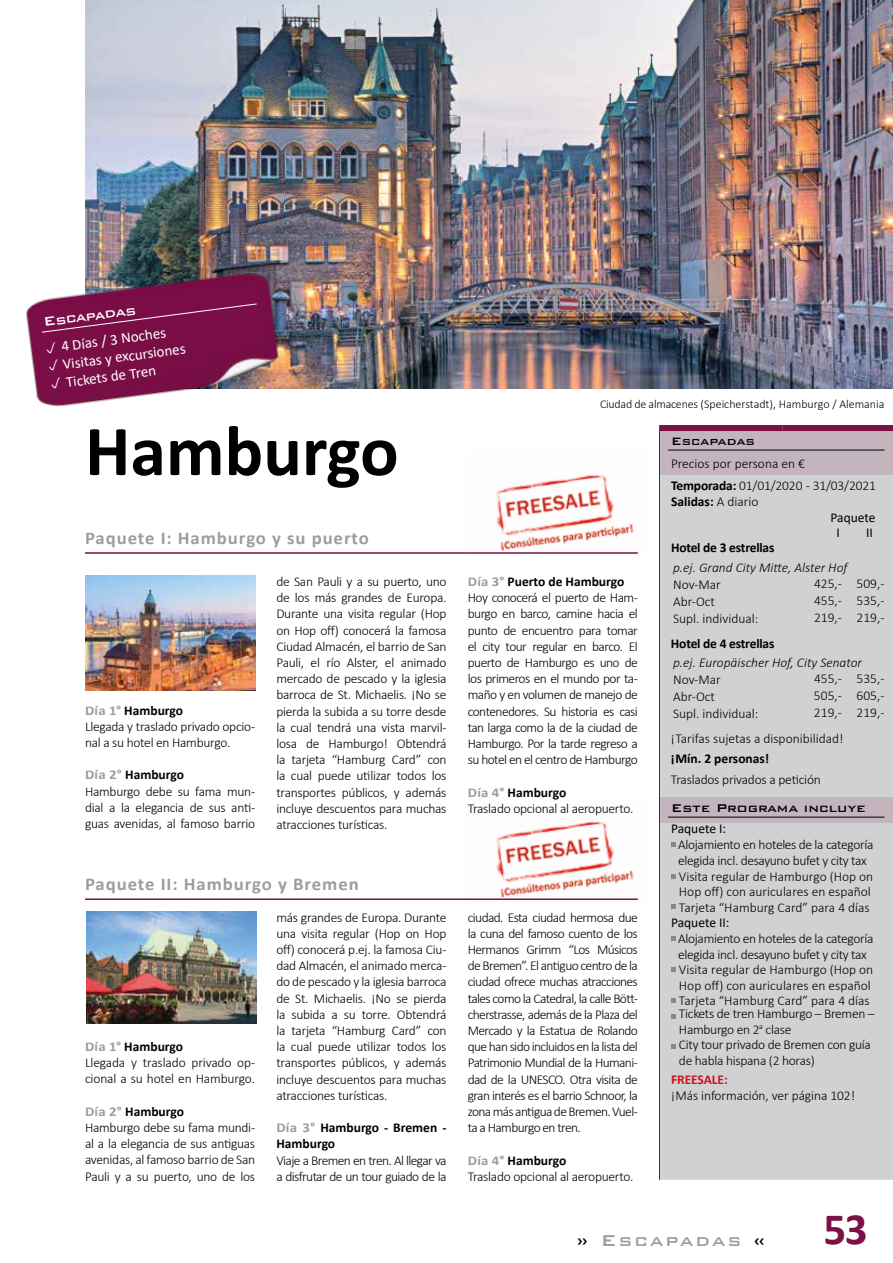
<style>
.page{position:relative;width:893px;height:1263px;background:#fff}
.page>*{position:absolute;margin:0;border:0;box-sizing:border-box;transform-origin:0 0}
.t1{font:700 72px "Calibri";color:#000}
.t2{font:700 45px "Calibri";color:#7a1248}
.t3{font:500 21px "Bank Gothic BT";letter-spacing:.1em;color:#9d9d9c}
.t4{font:700 18px "Calibri";letter-spacing:.05em;color:#9d9d9c;scale:1.04 1}
.t5{font:500 16.5px "Bank Gothic BT";color:#fff}
.t6{font:15px/18px "Calibri";color:#fff}
.t7{font:500 15px "Bank Gothic BT";color:#000}
.t8{font:500 14.25px "Bank Gothic BT";color:#000}
.t9{font:300 13.5px/16.2px "Calibri";letter-spacing:-.02em;color:#000}
.t10{font:300 13.5px/16.2px "Calibri";letter-spacing:-.04em;color:#000}
.t11{font:700 13.5px/16.2px "Calibri";letter-spacing:-.01em;color:#000}
.t12{font:300 13.5px/26.1px "Calibri";color:#000}
.t13{font:italic 300 13.5px "Calibri";color:#000}
.t14{font:300 13.5px/16.2px "Calibri";letter-spacing:-.045em;color:#000}
.t15{font:13.5px/15.3px "Calibri";letter-spacing:-.005em;color:#000}
.t16{font:700 13.5px "Calibri";letter-spacing:-.005em;color:#cc1420}
.t17{font:300 12px "Calibri";color:#000}
.s1{font-weight:700;color:#9d9d9c}
.s2{font-weight:700}
.s3{color:#9d9d9c}
.s4{font-weight:300}
.s5{color:#000}
</style>
<div class="page">
<img style="left:495px;top:821px;width:139px;height:77px">
<img style="left:495px;top:474px;width:139px;height:78px">
<div style="left:660px;top:431px;width:233px;height:749px;background:#d0d1d2"></div>
<div style="left:659px;top:425px;width:124px;height:6px;background:#7a1248"></div>
<div style="left:783px;top:425px;width:110px;height:6px;background:#7a1248"></div>
<hr style="left:659px;top:431px;width:1px;height:447px;background:#7a1248">
<hr style="left:659px;top:878px;width:1px;height:302px;background:#7a1248">
<img style="left:85px;top:0;width:808px;height:389px">
<hr style="left:85px;top:552px;width:553px;height:2px;background:#7a1248">
<hr style="left:85px;top:898px;width:553px;height:2px;background:#7a1248">
<div style="left:660px;top:797px;width:233px;height:26px;background:#c3b4bd"></div>
<div style="left:659px;top:432px;width:234px;height:43px;background:#c3b4bd"></div>
<hr style="left:668px;top:450px;width:216px;height:1px;background:#000">
<hr style="left:668px;top:817px;width:216px;height:1px;background:#000">
<svg style="left:671px;top:842px;width:5px;height:5px"></svg>
<svg style="left:671px;top:873px;width:5px;height:5px"></svg>
<svg style="left:671px;top:904px;width:5px;height:5px"></svg>
<svg style="left:671px;top:936px;width:5px;height:5px"></svg>
<svg style="left:671px;top:967px;width:5px;height:5px"></svg>
<svg style="left:671px;top:998px;width:5px;height:5px"></svg>
<svg style="left:671px;top:1013px;width:5px;height:5px"></svg>
<svg style="left:671px;top:1044px;width:5px;height:5px"></svg>
<img style="left:25px;top:260px;width:263px;height:147px">
<div style="left:41px;top:303px;width:217px;height:30px;background:#7a0d46"></div>
<img style="left:85px;top:576px;width:170px;height:114px">
<img style="left:86px;top:911px;width:170px;height:112px">
<svg style="left:46px;top:342px;width:11px;height:11px"></svg>
<svg style="left:49px;top:359px;width:10px;height:12px"></svg>
<svg style="left:51px;top:377px;width:10px;height:12px"></svg>
<p class="t5" style="left:42px;top:313px;width:95px;rotate:-8deg">Escapadas</p>
<p class="t6" style="left:59px;top:338px;width:125px;rotate:-8deg">4 Días / 3 Noches<br>Visitas y excursiones<br>Tickets de Tren</p>
<p class="t17" style="left:600px;top:396px;width:286px">Ciudad de almacenes (Speicherstadt), Hamburgo / Alemania</p>
<h1 class="t1" style="left:85px;top:400px;width:315px">Hamburgo</h1>
<h3 class="t4" style="left:85px;top:525px;width:274px">Paquete I: Hamburgo y su puerto</h3>
<p class="t9" style="left:85px;top:702px;width:172px"><span class="s1">Día 1°</span> <span class="s2">Hamburgo<br></span>Llegada y traslado privado opcio&shy;nal a su hotel en Hamburgo.</p>
<p class="t9" style="left:85px;top:767px;width:172px"><span class="s1">Día 2°</span> <span class="s2">Hamburgo<br></span>Hamburgo debe su fama mun&shy;dial a la elegancia de sus anti&shy;guas avenidas, al famoso barrio</p>
<p class="t9" style="left:276px;top:573px;width:172px">de San Pauli y a su puerto, uno de los más grandes de Europa.<br>Durante una visita regular (Hop on Hop off) conocerá la famosa<br>Ciudad Almacén, el barrio de San<br>Pauli, el río Alster, el animado mercado de pescado y la iglesia barroca de St. Michaelis. ¡No se pierda la subida a su torre desde la cual tendrá una vista marvil&shy;losa de Hamburgo! Obtendrá la tarjeta “Hamburg Card” con la cual puede utilizar todos los transportes públicos, y además incluye descuentos para muchas atracciones turísticas.</p>
<p class="t10" style="left:468px;top:573px;width:172px"><span class="s1">Día 3°</span> <span class="s2">Puerto de Hamburgo<br></span>Hoy conocerá el puerto de Ham&shy;burgo en barco, camine hacia el punto de encuentro para tomar el city tour regular en barco. El puerto de Hamburgo es uno de los primeros en el mundo por ta&shy;maño y en volumen de manejo de contenedores. Su historia es casi tan larga como la de la ciudad de<br>Hamburgo. Por la tarde regreso a su hotel en el centro de Hamburgo</p>
<p class="t9" style="left:468px;top:784px;width:165px"><span class="s1">Día 4°</span> <span class="s2">Hamburgo<br></span>Traslado opcional al aeropuerto.</p>
<h3 class="t4" style="left:85px;top:871px;width:265px">Paquete II: Hamburgo y Bremen</h3>
<p class="t9" style="left:85px;top:1038px;width:172px"><span class="s1">Día 1°</span> <span class="s2">Hamburgo<br></span>Llegada y traslado privado op&shy;cional a su hotel en Hamburgo.</p>
<p class="t9" style="left:85px;top:1103px;width:172px"><span class="s1">Día 2°</span> <span class="s2">Hamburgo<br></span>Hamburgo debe su fama mundi&shy;al a la elegancia de sus antiguas avenidas, al famoso barrio de San<br>Pauli y a su puerto, uno de los</p>
<p class="t9" style="left:276px;top:909px;width:172px;text-align:justify">más grandes de Europa. Durante una visita regular (Hop on Hop off) conocerá p.ej. la famosa Ciu&shy;dad Almacén, el animado merca&shy;do de pescado y la iglesia barroca de St. Michaelis. ¡No se pierda la subida a su torre. Obtendrá la tarjeta “Hamburg Card” con la cual puede utilizar todos los transportes públicos, y además incluye descuentos para muchas atracciones turísticas.</p>
<p class="t11" style="left:276px;top:1119px;width:172px"><span class="s3">Día 3°</span> Hamburgo - Bremen -<br>Hamburgo</p>
<p class="t14" style="left:276px;top:1152px;width:172px">Viaje a Bremen en tren. Al llegar va a disfrutar de un tour guiado de la</p>
<p class="t9" style="left:468px;top:909px;width:172px;text-align:justify">ciudad. Esta ciudad hermosa due la cuna del famoso cuento de los Hermanos Grimm “Los Músicos de Bremen”. El antiguo centro de la ciudad ofrece muchas atracciones tales como la Catedral, la calle Bött&shy;cherstrasse, además de la Plaza del Mercado y la Estatua de Rolando que han sido incluidos en la lista del Patrimonio Mundial de la Humani&shy;dad de la UNESCO. Otra visita de gran interés es el barrio Schnoor, la zona más antigua de Bremen. Vuel&shy;ta a Hamburgo en tren.</p>
<p class="t9" style="left:468px;top:1152px;width:165px"><span class="s1">Día 4°</span> <span class="s2">Hamburgo<br></span>Traslado opcional al aeropuerto.</p>
<p class="t8" style="left:671px;top:433px;width:86px">Escapadas</p>
<p class="t9" style="left:671px;top:452px;width:206px;line-height:22.2px">Precios por persona en €<br><span class="s2">Temporada:</span> 01/01/2020 - 31/03/2021</p>
<p class="t11" style="left:671px;top:494px;width:89px">Salidas: <span class="s4">A diario</span></p>
<p class="t15" style="left:836px;top:509px;width:41px;text-indent:-6px">Paquete<br>I</p>
<p class="t15" style="left:866px;top:524px;width:8px">II</p>
<p class="t11" style="left:671px;top:540px;width:105px">Hotel de 3 estrellas</p>
<p class="t13" style="left:673px;top:559px;width:176px">p.ej. Grand City Mitte, Alster Hof</p>
<p class="t9" style="left:673px;top:576px;width:49px">Nov-Mar</p>
<p class="t9" style="left:814px;top:575px;width:72px">425,- 509,-</p>
<p class="t9" style="left:673px;top:593px;width:43px">Abr-Oct</p>
<p class="t9" style="left:814px;top:592px;width:72px">455,- 535,-</p>
<p class="t12" style="left:673px;top:605px;width:87px">Supl. individual:</p>
<p class="t9" style="left:814px;top:609px;width:72px">219,- 219,-</p>
<p class="t11" style="left:671px;top:635px;width:105px">Hotel de 4 estrellas</p>
<p class="t13" style="left:673px;top:654px;width:190px">p.ej. Europäischer Hof, City Senator</p>
<p class="t9" style="left:673px;top:671px;width:49px">Nov-Mar</p>
<p class="t9" style="left:814px;top:670px;width:72px">455,- 535,-</p>
<p class="t9" style="left:673px;top:688px;width:43px">Abr-Oct</p>
<p class="t9" style="left:814px;top:687px;width:72px">505,- 605,-</p>
<p class="t12" style="left:673px;top:701px;width:87px">Supl. individual:</p>
<p class="t12" style="left:671px;top:699px;width:215px;text-indent:143px">219,- 219,- ¡Tarifas sujetas a disponibilidad!</p>
<p class="t11" style="left:671px;top:751px;width:100px">¡Mín. 2 personas!</p>
<p class="t9" style="left:671px;top:771px;width:151px">Traslados privados a petición</p>
<p class="t7" style="left:671px;top:799px;width:196px">Este Programa incluye</p>
<p class="t15" style="left:671px;top:821px;width:57px">Paquete I:</p>
<p class="t9" style="left:678px;top:837px;width:197px;line-height:15.6px">Alojamiento en hoteles de la categoría elegida incl. desayuno bufet y city tax Visita regular de Hamburgo (Hop on Hop off) con auriculares en español Tarjeta “Hamburg Card” para 4 días</p>
<p class="t15" style="left:671px;top:915px;width:60px">Paquete II:</p>
<p class="t9" style="left:678px;top:930px;width:197px;line-height:15.6px">Alojamiento en hoteles de la categoría elegida incl. desayuno bufet y city tax Visita regular de Hamburgo (Hop on Hop off) con auriculares en español Tarjeta “Hamburg Card” para 4 días</p>
<p class="t9" style="left:679px;top:1006px;width:197px;line-height:15.5px">Tickets de tren Hamburgo – Bremen –<br>Hamburgo en 2<sup>a</sup> clase<br>City tour privado de Bremen con guía de habla hispana (2 horas)</p>
<p class="t16" style="left:671px;top:1070px;width:58px">FREESALE:</p>
<p class="t9" style="left:671px;top:1088px;width:186px">¡Más información, ver página 102!</p>
<h3 class="t3" style="left:576px;top:1229px;width:190px"><span class="s5">»</span> Escapadas <span class="s5">«</span></h3>
<h2 class="t2" style="left:823px;top:1197px;width:46px">53</h2>
</div>
